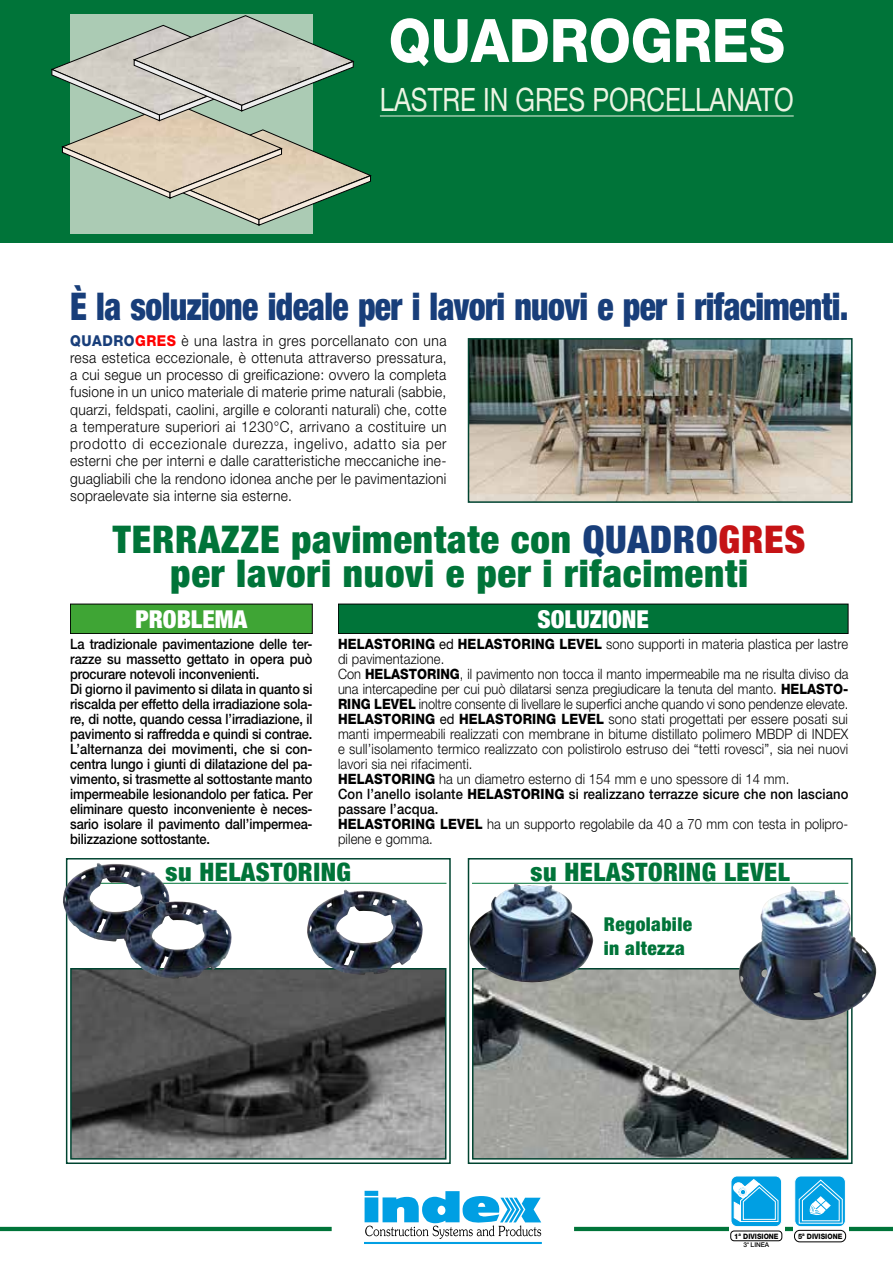
<style>
.page{position:relative;width:893px;height:1263px;background:#fff}
.page>*{position:absolute;margin:0;border:0;box-sizing:border-box;transform-origin:0 0}
.t1{font:800 60px "Helvetica Neue";color:#fff;scale:.9 1}
.t2{font:900 condensed 38.25px/34.5px "Helvetica Neue";letter-spacing:.02em;color:#007439;text-align:center}
.t3{font:900 condensed 38.25px "Helvetica Neue";letter-spacing:-.02em;color:#183e7a;scale:.88 1}
.t4{font:32.25px "Helvetica Neue";color:#ecf4e3;scale:.8 1}
.t5{font:900 condensed 25.5px "Helvetica Neue";letter-spacing:.02em;color:#007439}
.t6{font:900 condensed 24.75px "Helvetica Neue";color:#fff}
.t7{font:900 condensed 19.2px/24px "Helvetica Neue";letter-spacing:.02em;color:#007439}
.t8{font:300 15px/17.2px "Helvetica Neue";letter-spacing:.02em;color:#000;text-align:justify;scale:.92 1}
.t9{font:300 14.25px/15px "Helvetica Neue";letter-spacing:.01em;color:#000;scale:.91 1}
.t10{font:500 14.25px/15px "Helvetica Neue";letter-spacing:-.01em;color:#000;scale:.9 1}
.t11{font:800 7.5px "Helvetica Neue";color:#000;scale:.91 1}
.t12{font:500 6.45px "Helvetica Neue";color:#000}
.s1{font-weight:800;color:#183e7a}
.s2{font-weight:800;color:#f00}
.s3{color:#183e7a}
.s4{color:#c51315}
.s5{font-weight:800}
.s6{font-weight:400}
.s7{font-weight:500}
</style>
<div class="page">
<hr style="left:364px;top:1242px;width:177px;height:2px;background:#009fe3">
<svg style="left:365px;top:1191px;width:176px;height:48px"></svg>
<hr style="left:0;top:1227px;width:332px;height:4px;background:#007439">
<hr style="left:574px;top:1227px;width:319px;height:4px;background:#007439">
<div style="left:0;top:0;width:893px;height:242px;background:#007439"></div>
<div style="left:70px;top:15px;width:243px;height:219px;background:#abcbb4"></div>
<svg style="left:467px;top:858px;width:386px;height:306px"></svg>
<svg style="left:65px;top:858px;width:386px;height:306px"></svg>
<hr style="left:380px;top:116px;width:414px;height:1px;background:#ecf4e3">
<img style="left:467px;top:338px;width:386px;height:165px">
<svg style="left:69px;top:967px;width:378px;height:193px;background:#585a59"></svg>
<hr style="left:70px;top:883px;width:376px;height:1px;background:#007439">
<svg style="left:471px;top:967px;width:378px;height:193px;background:#8a8d89"></svg>
<hr style="left:472px;top:883px;width:376px;height:1px;background:#007439">
<svg style="left:51px;top:15px;width:321px;height:211px"></svg>
<div style="left:793px;top:1169px;width:55px;height:85px;background:#fff"></div>
<div style="left:794px;top:1230px;width:52px;height:12px;border:1px solid #000;border-radius:5px"></div>
<div style="left:795px;top:1176px;width:50px;height:50px;background:linear-gradient(to right,#009fe3,#019fe3);border-radius:6px"></div>
<div style="left:794px;top:1176px;width:52px;height:51px;border:1px solid #fff;border-radius:6px"></div>
<svg style="left:799px;top:1180px;width:43px;height:43px;background:#3ab4e9"></svg>
<div style="left:729px;top:1169px;width:55px;height:85px;background:#fff"></div>
<div style="left:731px;top:1176px;width:51px;height:50px;background:#009fe3;border-radius:6px"></div>
<div style="left:731px;top:1176px;width:51px;height:51px;border:1px solid #fff;border-radius:6px"></div>
<svg style="left:733px;top:1179px;width:45px;height:43px"></svg>
<div style="left:731px;top:1231px;width:51px;height:10px;border:1px solid #000;border-radius:3px"></div>
<svg style="left:70px;top:604px;width:243px;height:30px;background:#3b9b32"></svg>
<svg style="left:338px;top:604px;width:510px;height:30px;background:#006d35"></svg>
<img style="left:63px;top:863px;width:107px;height:79px">
<img style="left:123px;top:900px;width:110px;height:79px">
<img style="left:305px;top:890px;width:119px;height:85px">
<img style="left:468px;top:883px;width:126px;height:104px">
<img style="left:733px;top:886px;width:144px;height:138px">
<h1 class="t1" style="left:389px;top:5px;width:442px">QUADROGRES</h1>
<h3 class="t4" style="left:380px;top:81px;width:519px">LASTRE IN GRES PORCELLANATO</h3>
<h2 class="t3" style="left:70px;top:283px;width:886px">È la soluzione ideale per i lavori nuovi e per i rifacimenti.</h2>
<p class="t8" style="left:70px;top:331px;width:411px"><span class="s1">QUADRO</span><span class="s2">GRES</span> è una lastra in gres porcellanato con una resa estetica eccezionale, è ottenuta attraverso pressatura, a cui segue un processo di greificazione: ovvero la completa fusione in un unico materiale di materie prime naturali (sabbie, quarzi, feldspati, caolini, argille e coloranti naturali) che, cotte a temperature superiori ai 1230°C, arrivano a costituire un prodotto di eccezionale durezza, ingelivo, adatto sia per esterni che per interni e dalle caratteristiche meccaniche ine&shy;guagliabili che la rendono idonea anche per le pavimentazioni sopraelevate sia interne sia esterne.</p>
<h2 class="t2" style="left:113px;top:521px;width:694px">TERRAZZE pavimentate con <span class="s3">QUADRO</span><span class="s4">GRES </span>per lavori nuovi e per i rifacimenti</h2>
<h3 class="t6" style="left:135px;top:604px;width:113px">PROBLEMA</h3>
<h3 class="t6" style="left:537px;top:604px;width:113px">SOLUZIONE</h3>
<p class="t10" style="left:70px;top:636px;width:271px">La tradizionale pavimentazione delle ter&shy;razze su massetto gettato in opera può procurare notevoli inconvenienti.<br>Di giorno il pavimento si dilata in quanto si riscalda per effetto della irradiazione sola&shy;re, di notte, quando cessa l’irradiazione, il pavimento si raffredda e quindi si contrae.<br>L’alternanza dei movimenti, che si con&shy;centra lungo i giunti di dilatazione del pa&shy;vimento, si trasmette al sottostante manto impermeabile lesionandolo per fatica. Per eliminare questo inconveniente è neces&shy;sario isolare il pavimento dall’impermea&shy;bilizzazione sottostante.</p>
<p class="t9" style="left:338px;top:636px;width:562px"><span class="s5">HELASTORING</span> <span class="s6">ed</span> <span class="s5">HELASTORING LEVEL</span> sono supporti in materia plastica per lastre di pavimentazione.<br>Con <span class="s5">HELASTORING</span>, il pavimento non tocca il manto impermeabile ma ne risulta diviso da una intercapedine per cui può dilatarsi senza pregiudicare la tenuta del manto. <span class="s5">HELASTO-RING LEVEL</span> inoltre consente di livellare le superfici anche quando vi sono pendenze elevate.<br><span class="s5">HELASTORING</span> <span class="s6">ed</span> <span class="s5">HELASTORING LEVEL</span> sono stati progettati per essere posati sui manti impermeabili realizzati con membrane in bitume distillato polimero MBDP di INDEX e sull’isolamento termico realizzato con polistirolo estruso dei “tetti rovesci”, sia nei nuovi lavori sia nei rifacimenti.<br><span class="s5">HELASTORING</span> ha un diametro esterno di 154 mm e uno spessore di 14 mm.<br><span class="s7">Con l’anello isolante</span> <span class="s5">HELASTORING</span> <span class="s7">si realizzano terrazze sicure che non lasciano passare l’acqua.<br></span><span class="s5">HELASTORING LEVEL</span> ha un supporto regolabile da 40 a 70 mm con testa in polipro&shy;pilene e gomma.</p>
<h3 class="t5" style="left:166px;top:856px;width:187px">su HELASTORING</h3>
<h3 class="t5" style="left:531px;top:856px;width:261px">su HELASTORING LEVEL</h3>
<h3 class="t7" style="left:604px;top:912px;width:90px">Regolabile in altezza</h3>
<p class="t11" style="left:734px;top:1231px;width:50px">1<sup>a</sup> DIVISIONE</p>
<p class="t12" style="left:743px;top:1241px;width:27px">3<sup>a</sup> LINEA</p>
<p class="t11" style="left:798px;top:1231px;width:50px">5<sup>a</sup> DIVISIONE</p>
</div>
